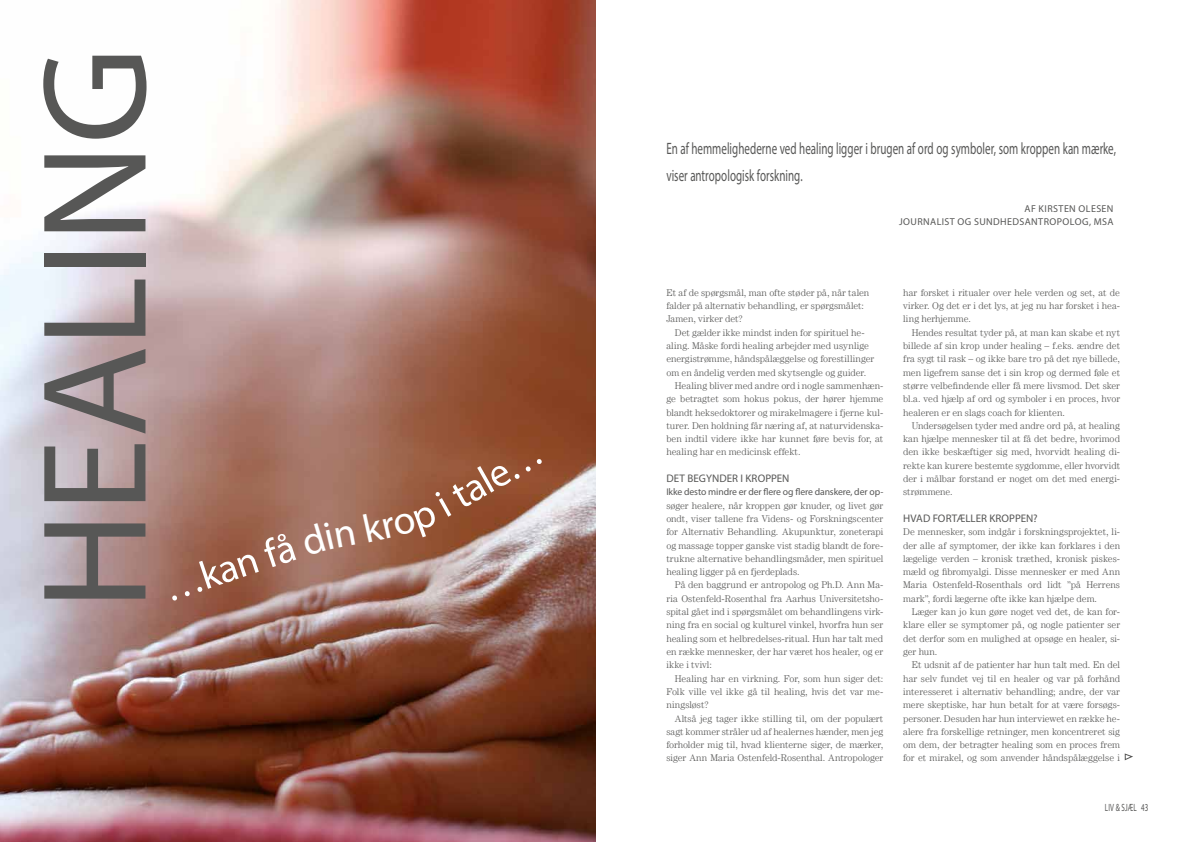
<style>
.page{position:relative;width:1191px;height:842px;background:#fff}
.page>*{position:absolute;margin:0;border:0;box-sizing:border-box;transform-origin:0 0}
.t1{font:150px "Myriad Pro";letter-spacing:-.005em;color:#575756}
.t2{font:16.5px/27px "Myriad Pro";letter-spacing:.005em;color:#575756;scale:.67 1}
.t3{font:11px "Myriad Pro";letter-spacing:.005em;color:#575756}
.t4{font:10.5px "Myriad Pro";letter-spacing:.02em;color:#575756;scale:.67 1}
.t5{font:10px/13.3px "Myriad Pro";letter-spacing:.04em;color:#575756;text-align:right}
.t6{font:300 9.7px/13.3px "Century";letter-spacing:-.005em;color:#575756;text-align:justify}
.t7{font:9.7px "Myriad Pro";letter-spacing:-.01em;color:#575756}
</style>
<div class="page">
<svg style="left:1124px;top:754px;width:8px;height:6px"></svg>
<img style="left:0;top:0;width:595px;height:842px">
<svg style="left:171px;top:522px;width:184px;height:79px;background:#9e6a59"></svg>
<svg style="left:363px;top:458px;width:179px;height:84px;background:#9d6349"></svg>
<h1 class="t1" style="left:3px;top:610px;width:564px;rotate:-90deg">HEALING</h1>
<h2 class="t2" style="left:666px;top:134px;width:672px">En af hemmelighederne ved healing ligger i brugen af ord og symboler, som kroppen kan mærke, viser antropologisk forskning.</h2>
<p class="t5" style="left:899px;top:202px;width:216px">AF KIRSTEN OLESEN<br>JOURNALIST OG SUNDHEDSANTROPOLOG, MSA</p>
<p class="t6" style="left:666px;top:286px;width:204px;text-align:left">Et af de spørgsmål, man ofte støder på, når talen falder på alternativ behandling, er spørgsmålet:<br>Jamen, virker det?</p>
<p class="t6" style="left:675px;top:326px;width:191px">Det gælder ikke mindst inden for spirituel he-</p>
<p class="t6" style="left:666px;top:339px;width:204px">aling. Måske fordi healing arbejder med usynlige</p>
<p class="t6" style="left:666px;top:352px;width:209px">energistrømme, håndspålæggelse og forestillinger</p>
<p class="t6" style="left:666px;top:366px;width:201px">om en åndelig verden med skytsengle og guider.</p>
<p class="t6" style="left:675px;top:379px;width:210px">Healing bliver med andre ord i nogle sammenhæn-</p>
<p class="t6" style="left:666px;top:392px;width:218px">ge betragtet som hokus pokus, der hører hjemme</p>
<p class="t6" style="left:666px;top:405px;width:218px">blandt heksedoktorer og mirakelmagere i fjerne kul-</p>
<p class="t6" style="left:666px;top:419px;width:218px">turer. Den holdning får næring af, at naturvidenska-</p>
<p class="t6" style="left:666px;top:432px;width:218px">ben indtil videre ikke har kunnet føre bevis for, at</p>
<p class="t6" style="left:666px;top:445px;width:136px">healing har en medicinsk effekt.</p>
<p class="t3" style="left:666px;top:472px;width:125px">DET BEGYNDER I KROPPEN</p>
<p class="t7" style="left:666px;top:486px;width:218px">Ikke desto mindre er der flere og flere danskere, der op-</p>
<p class="t6" style="left:666px;top:499px;width:218px">søger healere, når kroppen gør knuder, og livet gør ondt, viser tallene fra Videns- og Forskningscenter for Alternativ Behandling. Akupunktur, zoneterapi og massage topper ganske vist stadig blandt de fore&shy;trukne alternative behandlingsmåder, men spirituel healing ligger på en fjerdeplads.</p>
<p class="t6" style="left:666px;top:578px;width:218px;text-indent:9px">På den baggrund er antropolog og Ph.D. Ann Ma&shy;ria Ostenfeld-Rosenthal fra Aarhus Universitetsho&shy;spital gået ind i spørgsmålet om behandlingens virk&shy;ning fra en social og kulturel vinkel, hvorfra hun ser healing som et helbredelses-ritual. Hun har talt med en række mennesker, der har været hos healer, og er ikke i tvivl:</p>
<p class="t6" style="left:666px;top:671px;width:218px;text-indent:9px">Healing har en virkning. For, som hun siger det:<br>Folk ville vel ikke gå til healing, hvis det var me&shy;ningsløst?</p>
<p class="t6" style="left:666px;top:711px;width:218px;text-indent:9px">Altså jeg tager ikke stilling til, om der populært sagt kommer stråler ud af healernes hænder, men jeg forholder mig til, hvad klienterne siger, de mærker, siger Ann Maria Ostenfeld-Rosenthal. Antropologer</p>
<p class="t6" style="left:903px;top:286px;width:218px">har forsket i ritualer over hele verden og set, at de virker. Og det er i det lys, at jeg nu har forsket i hea&shy;ling herhjemme.</p>
<p class="t6" style="left:903px;top:326px;width:218px;text-indent:9px">Hendes resultat tyder på, at man kan skabe et nyt billede af sin krop under healing – f.eks. ændre det fra sygt til rask – og ikke bare tro på det nye billede, men ligefrem sanse det i sin krop og dermed føle et større velbefindende eller få mere livsmod. Det sker bl.a. ved hjælp af ord og symboler i en proces, hvor healeren er en slags coach for klienten.</p>
<p class="t6" style="left:903px;top:419px;width:218px;text-indent:9px">Undersøgelsen tyder med andre ord på, at healing kan hjælpe mennesker til at få det bedre, hvorimod den ikke beskæftiger sig med, hvorvidt healing di&shy;rekte kan kurere bestemte sygdomme, eller hvorvidt der i målbar forstand er noget om det med energi&shy;strømmene.</p>
<p class="t3" style="left:903px;top:511px;width:136px">HVAD FORTÆLLER KROPPEN?</p>
<p class="t6" style="left:903px;top:525px;width:218px">De mennesker, som indgår i forskningsprojektet, li&shy;der alle af symptomer, der ikke kan forklares i den lægelige verden – kronisk træthed, kronisk piskes&shy;mæld og fibromyalgi. Disse mennesker er med Ann Maria Ostenfeld-Rosenthals ord lidt ”på Herrens mark”, fordi lægerne ofte ikke kan hjælpe dem.</p>
<p class="t6" style="left:903px;top:605px;width:218px;text-indent:9px">Læger kan jo kun gøre noget ved det, de kan for&shy;klare eller se symptomer på, og nogle patienter ser det derfor som en mulighed at opsøge en healer, si&shy;ger hun.</p>
<p class="t6" style="left:903px;top:658px;width:218px;text-indent:9px">Et udsnit af de patienter har hun talt med. En del har selv fundet vej til en healer og var på forhånd interesseret i alternativ behandling; andre, der var mere skeptiske, har hun betalt for at være forsøgs&shy;personer. Desuden har hun interviewet en række he&shy;alere fra forskellige retninger, men koncentreret sig om dem, der betragter healing som en proces frem for et mirakel, og som anvender håndspålæggelse i</p>
<p class="t4" style="left:1105px;top:801px;width:66px">LIV &amp; SJÆL 43</p>
</div>
